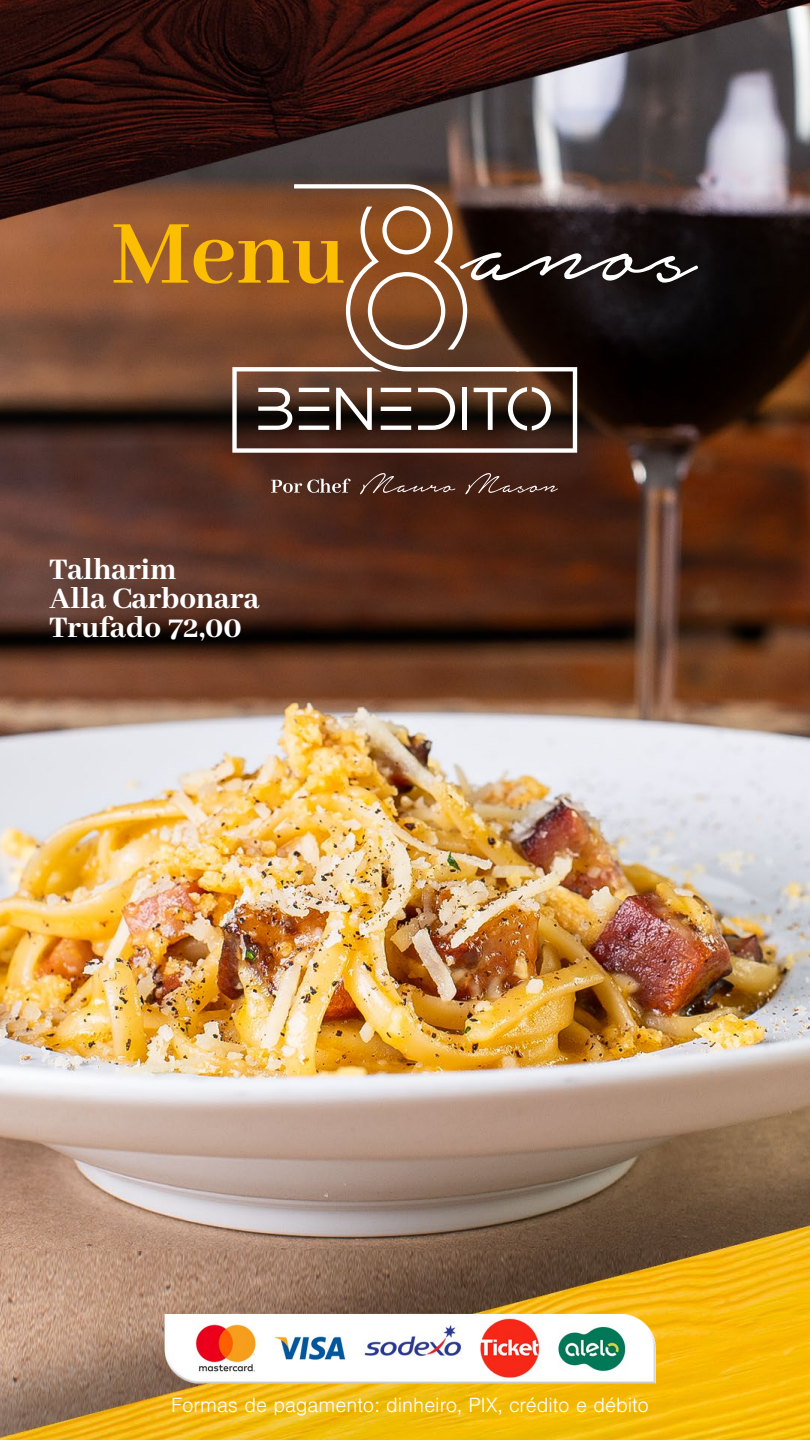
<style>
.page{position:relative;width:810px;height:1440px;background:#fff}
.page>*{position:absolute;margin:0;border:0;box-sizing:border-box;transform-origin:0 0}
.t1{font:700 99.52px "Abhaya Libre";color:#fbbe00}
.t2{font:800 33px/29.2px "Abhaya Libre";color:#fff}
.t3{font:300 21.38px "Nimbus San";color:#fff}
.s1{font-family:"Notera Personal Use Only";font-weight:400;font-size:146.4px;color:#fff}
</style>
<div class="page">
<img style="left:0;top:0;width:810px;height:1440px">
<img style="left:152px;top:1308px;width:516px;height:81px">
<svg style="left:232px;top:184px;width:345px;height:269px;background:#75523e"></svg>
<svg style="left:271px;top:479px;width:80px;height:14px"></svg>
<svg style="left:360px;top:473px;width:95px;height:21px;background:#55372e"></svg>
<svg style="left:465px;top:473px;width:93px;height:21px;background:#58382f"></svg>
<h1 class="t1" style="left:112px;top:199px;width:585px">Menu <span class="s1">anos</span></h1>
<h2 class="t2" style="left:50px;top:556px;width:212px">Talharim<br>Alla Carbonara<br>Trufado 72,00</h2>
<p class="t3" style="left:171px;top:1394px;width:479px">Formas de pagamento: dinheiro, PIX, crédito e débito</p>
</div>
